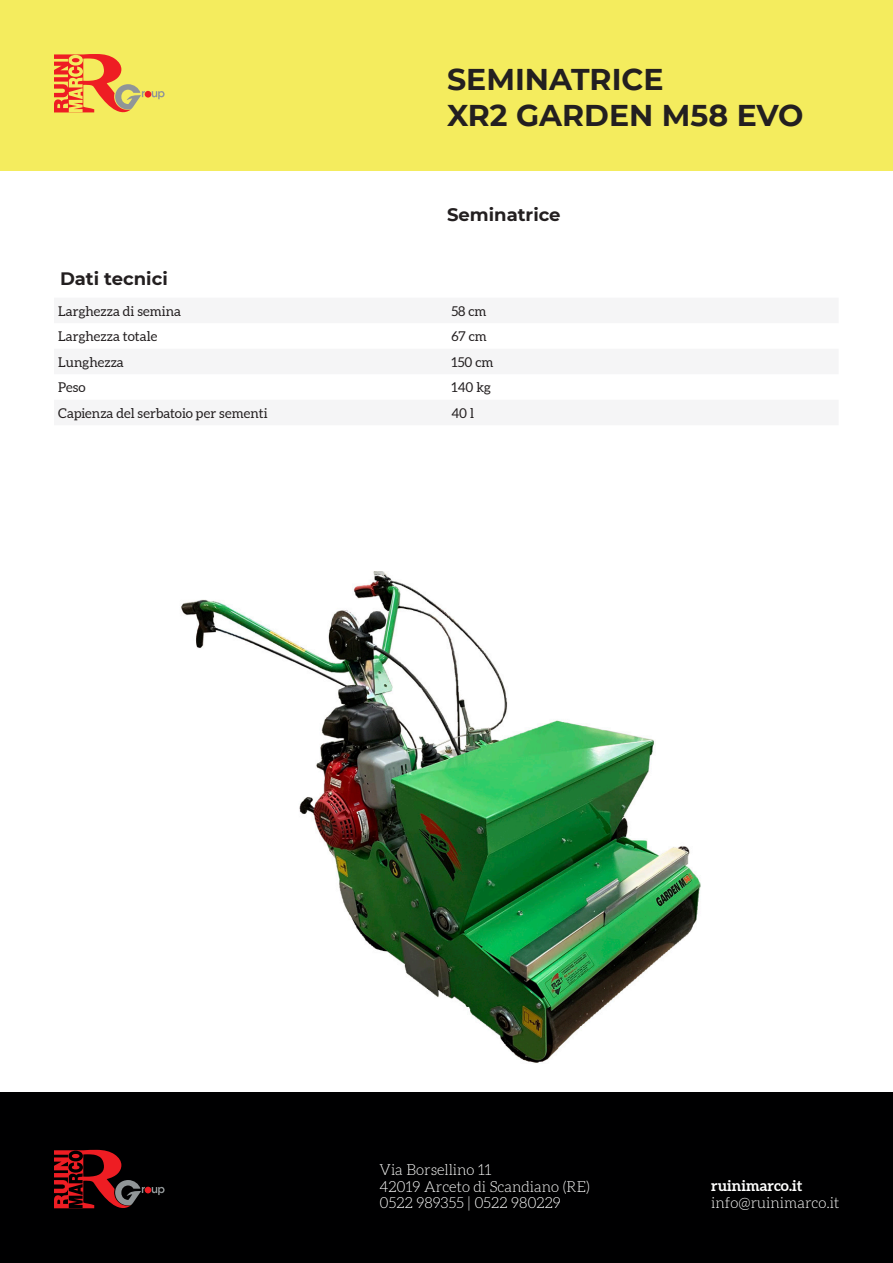
<style>
.page{position:relative;width:893px;height:1263px;background:#fff}
.page>*{position:absolute;margin:0;border:0;box-sizing:border-box;transform-origin:0 0}
.t1{font:700 30px "Montserrat";color:#231f20}
.t2{font:700 18px "Montserrat";color:#231f20}
.t3{font:300 15px/16.5px "Aleo";color:#fff}
.t4{font:700 15px "Aleo";color:#fff}
.t5{font:13.5px "Aleo";color:#231f20}
</style>
<div class="page">
<div style="left:0;top:0;width:893px;height:170px;background:#f4ec5e"></div>
<div style="left:0;top:1093px;width:893px;height:170px;background:#000001"></div>
<svg style="left:152px;top:91px;width:13px;height:8px"></svg>
<div style="left:145px;top:91px;width:6px;height:7px;background:#ee1d23;border-radius:50%"></div>
<svg style="left:54px;top:54px;width:91px;height:59px"></svg>
<svg style="left:54px;top:1150px;width:111px;height:59px"></svg>
<img style="left:181px;top:572px;width:520px;height:491px">
<p class="t1" style="left:447px;top:58px;width:218px">SEMINATRICE</p>
<p class="t1" style="left:447px;top:94px;width:358px">XR2 GARDEN M58 EVO</p>
<p class="t2" style="left:447px;top:202px;width:115px">Seminatrice</p>
<p class="t2" style="left:60px;top:266px;width:109px">Dati tecnici</p>
<p class="t5" style="left:58px;top:303px;width:124px">Larghezza di semina</p>
<p class="t5" style="left:451px;top:303px;width:37px">58 cm</p>
<p class="t5" style="left:58px;top:329px;width:101px">Larghezza totale</p>
<p class="t5" style="left:451px;top:329px;width:37px">67 cm</p>
<p class="t5" style="left:58px;top:354px;width:67px">Lunghezza</p>
<p class="t5" style="left:451px;top:354px;width:44px">150 cm</p>
<p class="t5" style="left:58px;top:380px;width:29px">Peso</p>
<p class="t5" style="left:451px;top:380px;width:41px">140 kg</p>
<p class="t5" style="left:58px;top:405px;width:211px">Capienza del serbatoio per sementi</p>
<p class="t5" style="left:451px;top:405px;width:24px">40 l</p>
<p class="t3" style="left:380px;top:1163px;width:212px">Via Borsellino 11<br>42019 Arceto di Scandiano (RE)<br>0522 989355 | 0522 980229</p>
<p class="t4" style="left:711px;top:1176px;width:93px">ruinimarco.it</p>
<p class="t3" style="left:711px;top:1195px;width:130px">info@ruinimarco.it</p>
</div>
